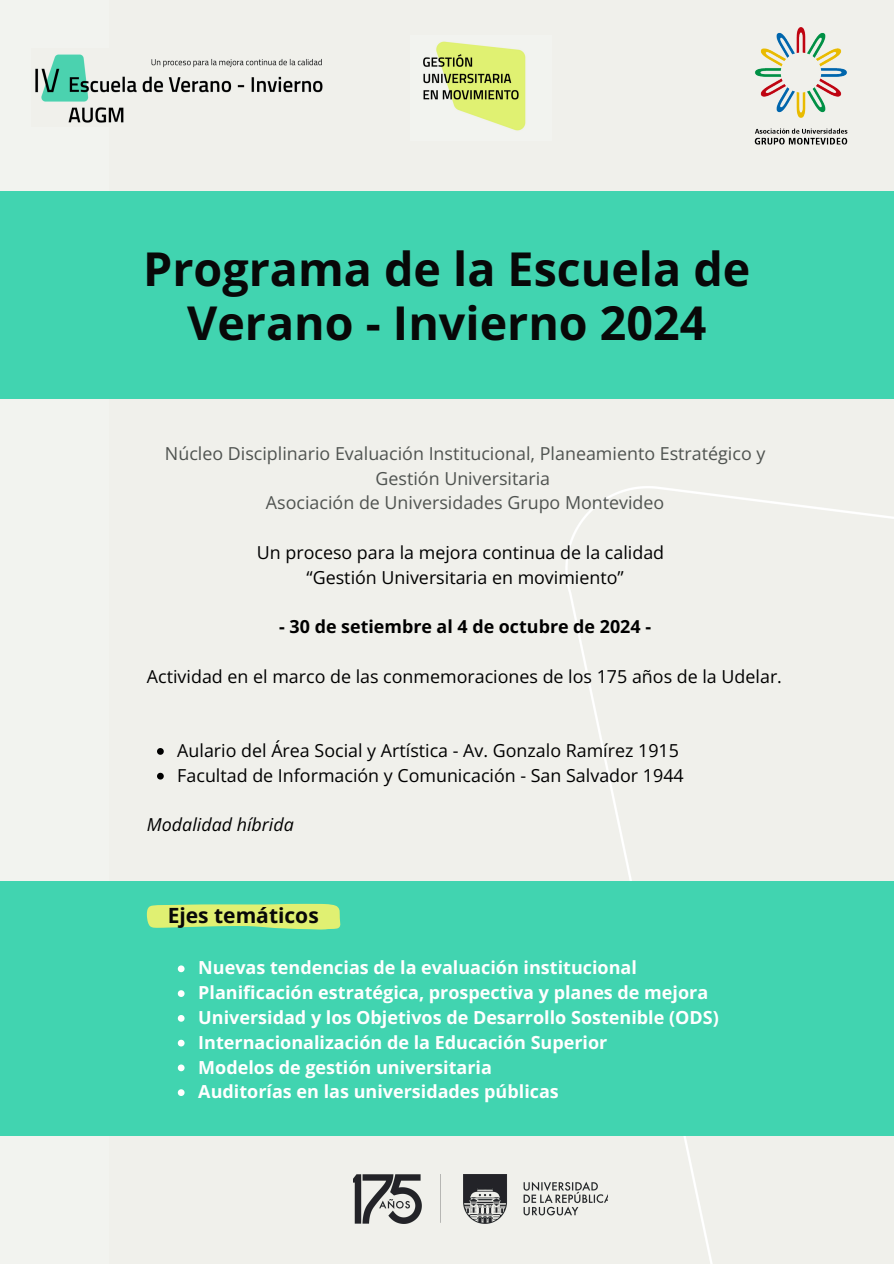
<style>
.page{position:relative;width:894px;height:1264px;background:#fff}
.page>*{position:absolute;margin:0;border:0;box-sizing:border-box;transform-origin:0 0}
.t1{font:700 46.5px/54px "Open Sans";color:#080808;text-align:center}
.t2{font:700 21px "Open Sans";color:#080808}
.t3{font:700 18px "Open Sans";color:#fff}
.t4{font:17.85px "Open Sans";color:#000}
.t5{font:17.85px/24.8px "Open Sans";color:#4f5350;text-align:center}
.t6{font:700 17.85px "Open Sans";color:#000}
.t7{font:italic 17.85px "Open Sans";color:#000}
</style>
<div class="page">
<div style="left:0;top:0;width:893px;height:1263px;background:#f2f3ef"></div>
<img style="left:35px;top:54px;width:288px;height:69px">
<img style="left:353px;top:1174px;width:254px;height:49px">
<img style="left:423px;top:41px;width:103px;height:90px">
<img style="left:754px;top:28px;width:93px;height:117px">
<svg style="left:157px;top:748px;width:7px;height:6px"></svg>
<svg style="left:157px;top:772px;width:7px;height:7px"></svg>
<div style="left:0;top:191px;width:893px;height:208px;background:#41d4b0"></div>
<div style="left:0;top:881px;width:893px;height:255px;background:#41d4b0"></div>
<svg style="left:147px;top:903px;width:193px;height:26px;background:#ccec79"></svg>
<svg style="left:178px;top:965px;width:6px;height:7px"></svg>
<svg style="left:178px;top:990px;width:6px;height:6px"></svg>
<svg style="left:178px;top:1015px;width:6px;height:6px"></svg>
<svg style="left:178px;top:1039px;width:6px;height:7px"></svg>
<svg style="left:178px;top:1064px;width:6px;height:7px"></svg>
<svg style="left:178px;top:1089px;width:6px;height:6px"></svg>
<h1 class="t1" style="left:143px;top:241px;width:608px">Programa de la Escuela de<br>Verano - Invierno 2024</h1>
<p class="t5" style="left:165px;top:440px;width:601px">Núcleo Disciplinario Evaluación Institucional, Planeamiento Estratégico y<br>Gestión Universitaria</p>
<p class="t5" style="left:266px;top:490px;width:400px">Asociación de Universidades Grupo Montevideo</p>
<h3 class="t4" style="left:257px;top:540px;width:409px">Un proceso para la mejora continua de la calidad</h3>
<p class="t4" style="left:306px;top:564px;width:319px">“Gestión Universitaria en movimiento”</p>
<p class="t6" style="left:279px;top:614px;width:373px">- 30 de setiembre al 4 de octubre de 2024 -</p>
<p class="t4" style="left:147px;top:663px;width:636px">Actividad en el marco de las conmemoraciones de los 175 años de la Udelar.</p>
<p class="t4" style="left:177px;top:738px;width:503px">Aulario del Área Social y Artística - Av. Gonzalo Ramírez 1915</p>
<p class="t4" style="left:177px;top:762px;width:508px">Facultad de Información y Comunicación - San Salvador 1944</p>
<p class="t7" style="left:147px;top:812px;width:148px">Modalidad híbrida</p>
<h2 class="t2" style="left:168px;top:900px;width:152px">Ejes temáticos</h2>
<p class="t3" style="left:198px;top:955px;width:440px">Nuevas tendencias de la evaluación institucional</p>
<p class="t3" style="left:198px;top:980px;width:511px">Planificación estratégica, prospectiva y planes de mejora</p>
<p class="t3" style="left:198px;top:1004px;width:522px">Universidad y los Objetivos de Desarrollo Sostenible (ODS)</p>
<p class="t3" style="left:198px;top:1029px;width:410px">Internacionalización de la Educación Superior</p>
<p class="t3" style="left:198px;top:1054px;width:295px">Modelos de gestión universitaria</p>
<p class="t3" style="left:198px;top:1079px;width:362px">Auditorías en las universidades públicas</p>
</div>
